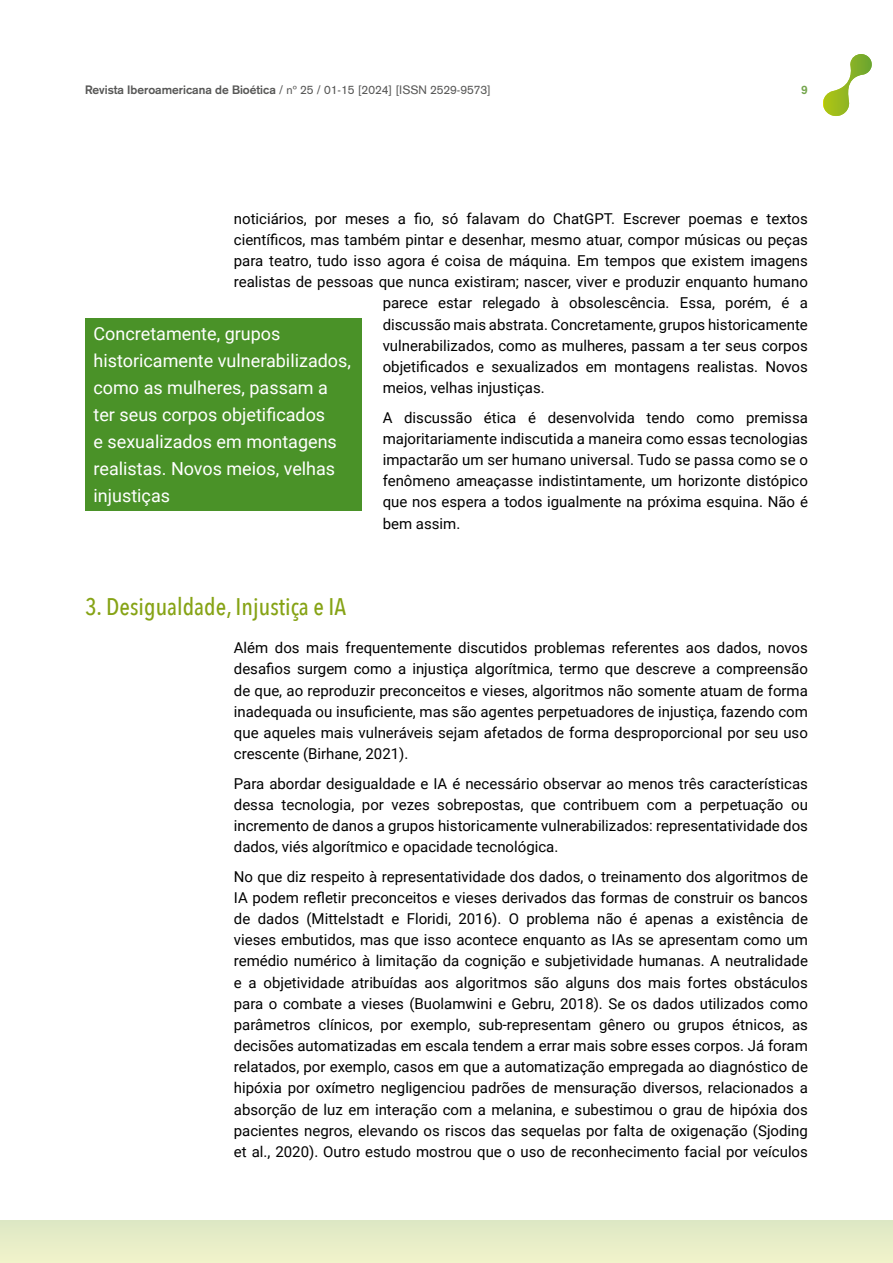
<style>
.page{position:relative;width:893px;height:1263px;background:#fff}
.page>*{position:absolute;margin:0;border:0;box-sizing:border-box;transform-origin:0 0}
.t1{font:500 24px "Avenir Next Condensed";color:#86a315}
.t2{font:18px/27px "Roboto";color:#fff}
.t3{font:15px/21.1px "Roboto";color:#000;text-align:justify}
.t4{font:12px "Akzidenz Grotesk";color:#575756}
.t5{font:700 12px "Akzidenz Grotesk";color:#74a54c}
.s1{font-weight:700}
</style>
<div class="page">
<div style="left:0;top:1220px;width:893px;height:43px;background:#e7edc8"></div>
<svg style="left:823px;top:54px;width:49px;height:62px"></svg>
<div style="left:85px;top:318px;width:276px;height:192px;background:#4a9228"></div>
<p class="t4" style="left:85px;top:83px;width:407px"><span class="s1">Revista Iberoamericana de Bioética</span> / nº 25 / 01-15 [2024] [ISSN 2529-9573]</p>
<p class="t5" style="left:801px;top:83px;width:8px">9</p>
<p class="t3" style="left:234px;top:207px;width:576px">noticiários, por meses a fio, só falavam do ChatGPT. Escrever poemas e textos</p>
<p class="t3" style="left:234px;top:229px;width:576px">científicos, mas também pintar e desenhar, mesmo atuar, compor músicas ou peças</p>
<p class="t3" style="left:234px;top:250px;width:576px">para teatro, tudo isso agora é coisa de máquina. Em tempos que existem imagens</p>
<p class="t3" style="left:234px;top:271px;width:576px">realistas de pessoas que nunca existiram; nascer, viver e produzir enquanto humano</p>
<p class="t3" style="left:383px;top:292px;width:427px">parece estar relegado à obsolescência. Essa, porém, é a</p>
<p class="t3" style="left:383px;top:313px;width:427px">discussão mais abstrata. Concretamente, grupos historicamente</p>
<p class="t3" style="left:383px;top:334px;width:427px">vulnerabilizados, como as mulheres, passam a ter seus corpos</p>
<p class="t3" style="left:383px;top:355px;width:427px">objetificados e sexualizados em montagens realistas. Novos</p>
<p class="t3" style="left:383px;top:377px;width:164px">meios, velhas injustiças.</p>
<p class="t3" style="left:383px;top:406px;width:427px">A discussão ética é desenvolvida tendo como premissa majoritariamente indiscutida a maneira como essas tecnologias impactarão um ser humano universal. Tudo se passa como se o fenômeno ameaçasse indistintamente, um horizonte distópico que nos espera a todos igualmente na próxima esquina. Não é bem assim.</p>
<p class="t2" style="left:94px;top:319px;width:259px">Concretamente, grupos historicamente vulnerabilizados, como as mulheres, passam a ter seus corpos objetificados<br>e sexualizados em montagens realistas. Novos meios, velhas injustiças</p>
<h1 class="t1" style="left:85px;top:592px;width:263px">3. Desigualdade, Injustiça e IA</h1>
<p class="t3" style="left:234px;top:637px;width:576px">Além dos mais frequentemente discutidos problemas referentes aos dados, novos desafios surgem como a injustiça algorítmica, termo que descreve a compreensão de que, ao reproduzir preconceitos e vieses, algoritmos não somente atuam de forma inadequada ou insuficiente, mas são agentes perpetuadores de injustiça, fazendo com que aqueles mais vulneráveis sejam afetados de forma desproporcional por seu uso crescente (Birhane, 2021).</p>
<p class="t3" style="left:234px;top:772px;width:576px">Para abordar desigualdade e IA é necessário observar ao menos três características dessa tecnologia, por vezes sobrepostas, que contribuem com a perpetuação ou incremento de danos a grupos historicamente vulnerabilizados: representatividade dos dados, viés algorítmico e opacidade tecnológica.</p>
<p class="t3" style="left:234px;top:865px;width:576px">No que diz respeito à representatividade dos dados, o treinamento dos algoritmos de IA podem refletir preconceitos e vieses derivados das formas de construir os bancos de dados (Mittelstadt e Floridi, 2016). O problema não é apenas a existência de vieses embutidos, mas que isso acontece enquanto as IAs se apresentam como um remédio numérico à limitação da cognição e subjetividade humanas. A neutralidade e a objetividade atribuídas aos algoritmos são alguns dos mais fortes obstáculos para o combate a vieses (Buolamwini e Gebru, 2018). Se os dados utilizados como parâmetros clínicos, por exemplo, sub-representam gênero ou grupos étnicos, as decisões automatizadas em escala tendem a errar mais sobre esses corpos. Já foram relatados, por exemplo, casos em que a automatização empregada ao diagnóstico de hipóxia por oxímetro negligenciou padrões de mensuração diversos, relacionados a absorção de luz em interação com a melanina, e subestimou o grau de hipóxia dos pacientes negros, elevando os riscos das sequelas por falta de oxigenação (Sjoding et al., 2020). Outro estudo mostrou que o uso de reconhecimento facial por veículos</p>
</div>
